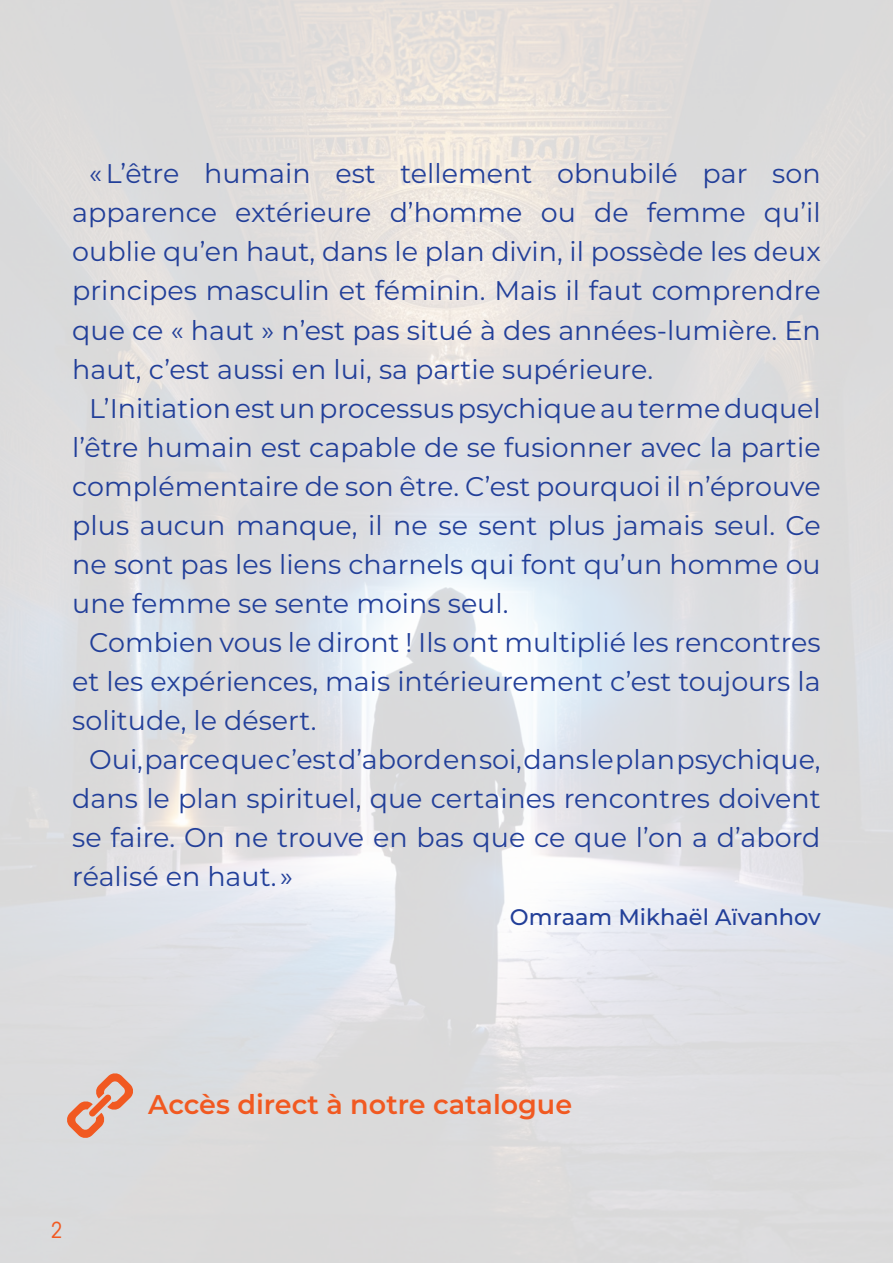
<style>
.page{position:relative;width:893px;height:1263px;background:#fff}
.page>*{position:absolute;margin:0;border:0;box-sizing:border-box;transform-origin:0 0}
.Intro_Pensée{font:27px/39px "Montserrat";color:#223f99;text-align:justify}
.Web_Accès{font:600 27px "Montserrat";color:#f15921}
.Intro_OMA{font:500 22.5px "Montserrat";color:#223f99}
.t1{font:condensed 21.9px "ITC Avant Garde Std";color:#f15921}
</style>
<div class="page">
<svg style="left:66px;top:1072px;width:68px;height:67px;background:#e0b6a7"></svg>
<p class="Intro_Pensée" style="left:72px;top:153px;width:750px;text-indent:17px">« L’être humain est tellement obnubilé par son apparence extérieure d’homme ou de femme qu’il oublie qu’en haut, dans le plan divin, il possède les deux principes masculin et féminin. Mais il faut comprendre que ce « haut » n’est pas situé à des années-lumière. En haut, c’est aussi en lui, sa partie supérieure.</p>
<p class="Intro_Pensée" style="left:72px;top:387px;width:750px;text-indent:17px">L’Initiation est un processus psychique au terme duquel l’être humain est capable de se fusionner avec la partie complémentaire de son être. C’est pourquoi il n’éprouve plus aucun manque, il ne se sent plus jamais seul. Ce ne sont pas les liens charnels qui font qu’un homme ou une femme se sente moins seul.</p>
<p class="Intro_Pensée" style="left:72px;top:621px;width:750px;text-indent:17px">Combien vous le diront ! Ils ont multiplié les rencontres et les expériences, mais intérieurement c’est toujours la solitude, le désert.</p>
<p class="Intro_Pensée" style="left:72px;top:738px;width:750px;text-indent:17px">Oui, parce que c’est d’abord en soi, dans le plan psychique, dans le plan spirituel, que certaines rencontres doivent se faire. On ne trouve en bas que ce que l’on a d’abord réalisé en haut. »</p>
<p class="Intro_OMA" style="left:510px;top:902px;width:312px">Omraam Mikhaël Aïvanhov</p>
<p class="t1" style="left:51px;top:1216px;width:13px">2</p>
<p class="Web_Accès" style="left:148px;top:1085px;width:425px">Accès direct à notre catalogue</p>
</div>
